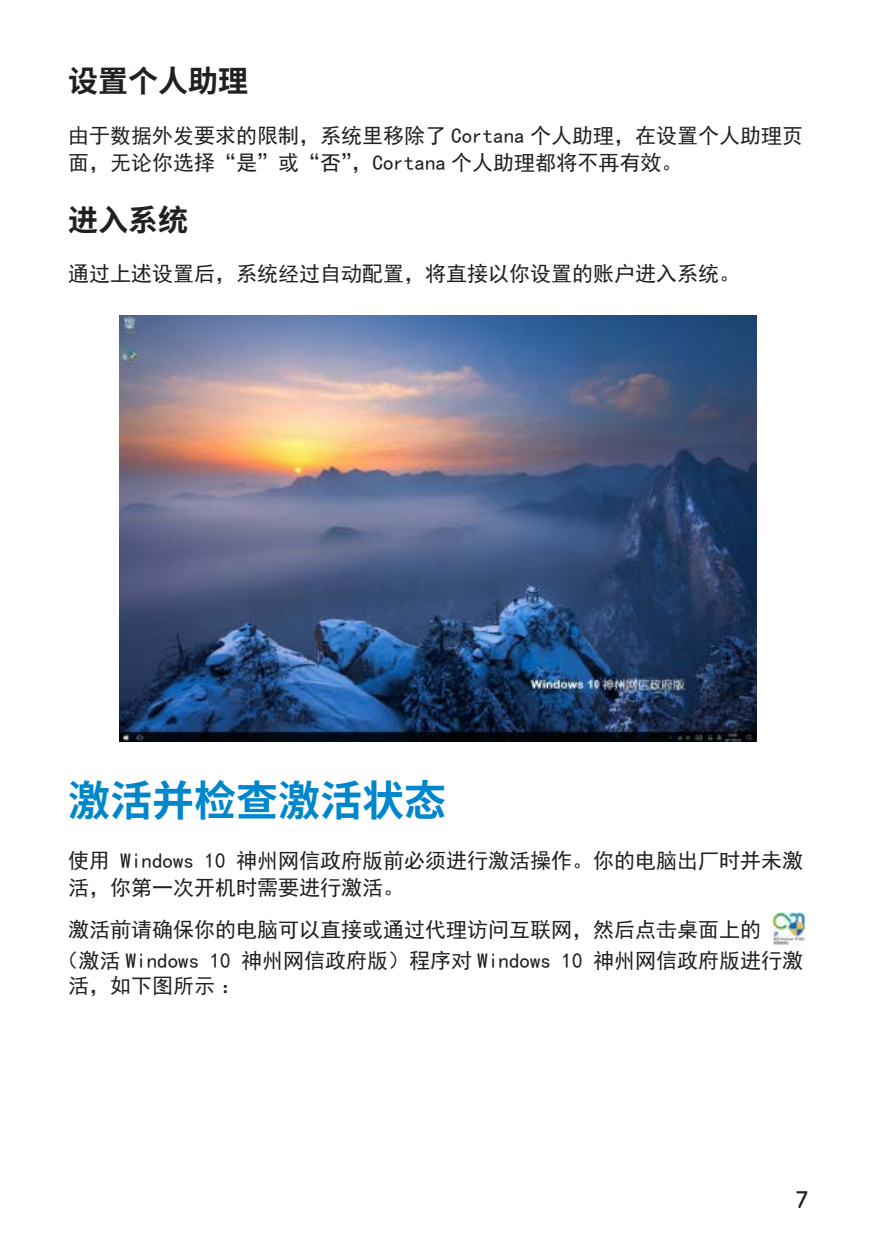
<style>
.page{position:relative;width:893px;height:1259px;background:#fff}
.page>*{position:absolute;margin:0;border:0;box-sizing:border-box;transform-origin:0 0}
.t1{font:700 42px "Noto Sans CJ Ksc";color:#0087cb}
.t2{font:700 30px "Noto Sans CJ Ksc";color:#231f20}
.t3{font:24px "Dell Replica";color:#231f20}
.t4{font:21px/27px "Sim Hei";color:#231f20}
</style>
<div class="page">
<img style="left:119px;top:316px;width:638px;height:425px">
<img style="left:772px;top:913px;width:34px;height:32px">
<h2 class="t2" style="left:68px;top:64px;width:181px">设置个人助理</h2>
<p class="t4" style="left:68px;top:122px;width:736px">由于数据外发要求的限制，系统里移除了 Cortana 个人助理，在设置个人助理页面，无论你选择“是”或“否”，Cortana 个人助理都将不再有效。</p>
<h2 class="t2" style="left:68px;top:203px;width:121px">进入系统</h2>
<p class="t4" style="left:68px;top:260px;width:673px">通过上述设置后，系统经过自动配置，将直接以你设置的账户进入系统。</p>
<h1 class="t1" style="left:68px;top:777px;width:379px">激活并检查激活状态</h1>
<p class="t4" style="left:68px;top:847px;width:736px">使用 Windows 10 神州网信政府版前必须进行激活操作。你的电脑出厂时并未激活，你第一次开机时需要进行激活。</p>
<p class="t4" style="left:58px;top:914px;width:747px;line-height:30.9px;text-indent:10px">激活前请确保你的电脑可以直接或通过代理访问互联网，然后点击桌面上的<br>（激活 Windows 10 神州网信政府版）程序对 Windows 10 神州网信政府版进行激</p>
<p class="t4" style="left:68px;top:972px;width:175px">活，如下图所示：</p>
<p class="t3" style="left:796px;top:1186px;width:14px">7</p>
</div>
